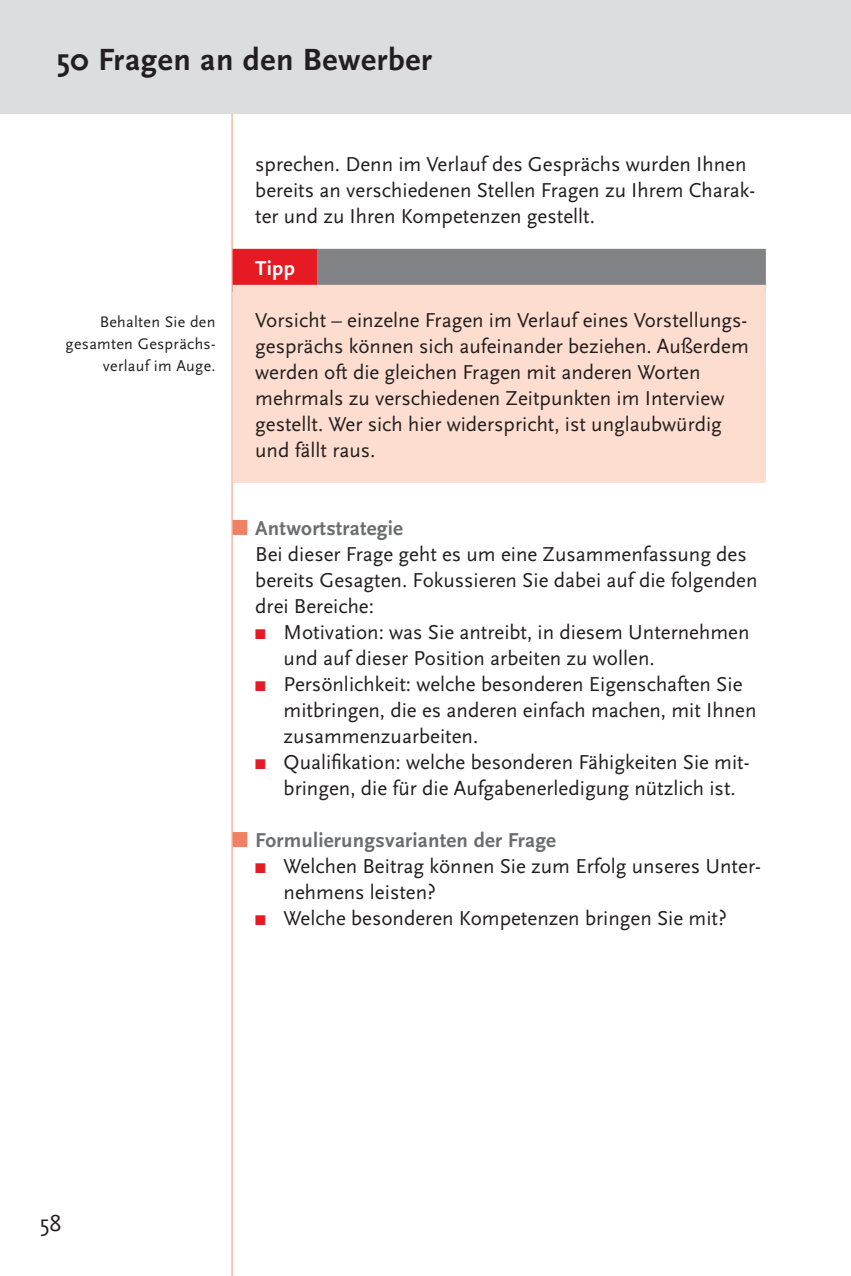
<style>
.page{position:relative;width:851px;height:1276px;background:#fff}
.page>*{position:absolute;margin:0;border:0;box-sizing:border-box;transform-origin:0 0}
.t1{font:700 32px "Scala Sans Pro";letter-spacing:.02em;color:#231f20}
.t2{font:24px "Scala Sans Pro";color:#231f20}
.t3{font:21px/26px "Scala Sans Pro";color:#231f20}
.t4{font:700 21px "Scala Sans Pro";letter-spacing:.01em;color:#6c6d70}
.t5{font:700 21px "Scala Sans Pro";color:#fff}
.t6{font:16px/22px "Scala Sans Pro";letter-spacing:.02em;color:#231f20;text-align:right}
.s1{color:#e51a23}
</style>
<div class="page">
<hr style="left:0;top:113px;width:850px;height:1px;background:#d1d2d4">
<hr style="left:231px;top:113px;width:1px;height:1163px;background:#f19478">
<div style="left:0;top:0;width:850px;height:113px;background:#dcdddf"></div>
<div style="left:232px;top:249px;width:85px;height:43px;background:#e51a23"></div>
<div style="left:317px;top:249px;width:448px;height:43px;background:#808285"></div>
<div style="left:232px;top:285px;width:533px;height:198px;background:#fdddcf"></div>
<div style="left:232px;top:520px;width:15px;height:15px;background:#ef8164"></div>
<div style="left:232px;top:832px;width:15px;height:15px;background:#ef8164"></div>
<h1 class="t1" style="left:57px;top:37px;width:376px">50 Fragen an den Bewerber</h1>
<p class="t6" style="left:66px;top:310px;width:151px">Behalten Sie den gesamten Gesprächs&shy;verlauf im Auge.</p>
<p class="t3" style="left:255px;top:150px;width:501px">sprechen. Denn im Verlauf des Gesprächs wurden Ihnen bereits an verschiedenen Stellen Fragen zu Ihrem Charak&shy;ter und zu Ihren Kompetenzen gestellt.</p>
<p class="t5" style="left:255px;top:253px;width:41px">Tipp</p>
<p class="t3" style="left:255px;top:306px;width:495px">Vorsicht – einzelne Fragen im Verlauf eines Vorstellungs&shy;gesprächs können sich aufeinander beziehen. Außerdem werden oft die gleichen Fragen mit anderen Worten mehrmals zu verschiedenen Zeitpunkten im Interview gestellt. Wer sich hier widerspricht, ist unglaubwürdig und fällt raus.</p>
<p class="t4" style="left:255px;top:513px;width:149px">Antwortstrategie</p>
<p class="t3" style="left:255px;top:540px;width:503px">Bei dieser Frage geht es um eine Zusammenfassung des bereits Gesagten. Fokussieren Sie dabei auf die folgenden drei Bereiche:</p>
<p class="t3" style="left:283px;top:618px;width:467px;text-indent:-28px"><span class="s1">■</span> Motivation: was Sie antreibt, in diesem Unternehmen und auf dieser Position arbeiten zu wollen.</p>
<p class="t3" style="left:283px;top:670px;width:474px;text-indent:-28px"><span class="s1">■</span> Persönlichkeit: welche besonderen Eigenschaften Sie mitbringen, die es anderen einfach machen, mit Ihnen zusammenzuarbeiten.</p>
<p class="t3" style="left:283px;top:748px;width:467px;text-indent:-28px"><span class="s1">■</span> Qualifikation: welche besonderen Fähigkeiten Sie mit&shy;bringen, die für die Aufgabenerledigung nützlich ist.</p>
<p class="t4" style="left:255px;top:825px;width:302px">Formulierungsvarianten der Frage</p>
<p class="t3" style="left:283px;top:852px;width:478px;text-indent:-28px"><span class="s1">■</span> Welchen Beitrag können Sie zum Erfolg unseres Unter&shy;nehmens leisten?</p>
<p class="t3" style="left:255px;top:904px;width:473px"><span class="s1">■</span> Welche besonderen Kompetenzen bringen Sie mit?</p>
<p class="t2" style="left:40px;top:1206px;width:23px">58</p>
</div>
